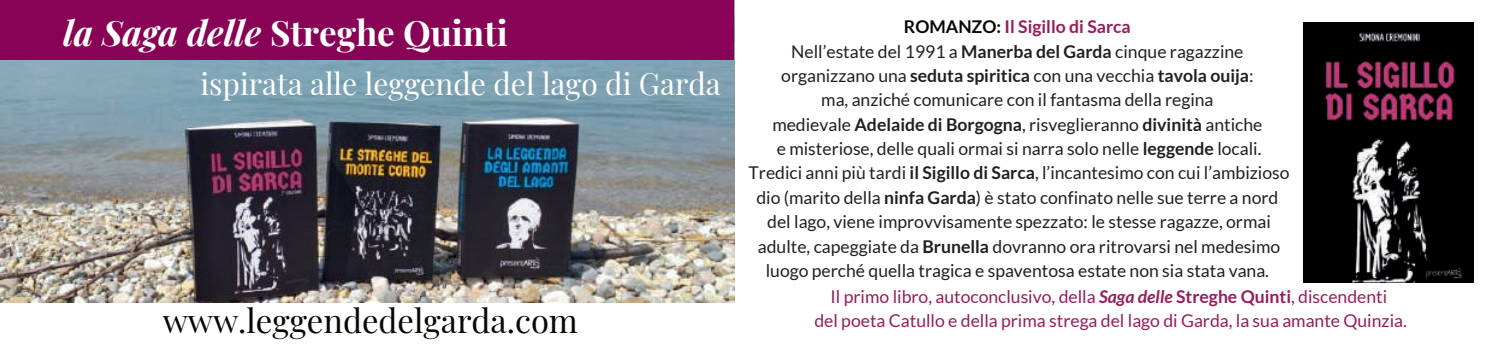
<style>
.page{position:relative;width:1488px;height:349px;background:#fff}
.page>*{position:absolute;margin:0;border:0;box-sizing:border-box;transform-origin:0 0}
.t1{font:700 35px "Playfair Display";color:#fff}
.t2{font:32.75px "Playfair Display";color:#080704}
.t3{font:30px "Playfair Display";color:#fff}
.t4{font:17.5px/24.2px "Lato";color:#22201e;text-align:center}
.t5{font:17.5px/24.2px "Lato";color:#951d5c;text-align:center}
.s1{font-style:italic}
.s2{font-weight:700;color:#080704}
.s3{font-weight:700;color:#951d5c}
.s4{font-weight:700}
.s5{font-weight:700;font-style:italic}
</style>
<div class="page">
<img style="left:1303px;top:22px;width:170px;height:261px">
<img style="left:0;top:60px;width:734px;height:242px">
<div style="left:0;top:0;width:734px;height:60px;background:#880256"></div>
<h1 class="t1" style="left:63px;top:6px;width:446px"><span class="s1">la Saga delle</span> Streghe Quinti</h1>
<p class="t4" style="left:748px;top:15px;width:542px"><span class="s2">ROMANZO:</span> <span class="s3">Il Sigillo di Sarca<br></span>Nell’estate del 1991 a <span class="s4">Manerba del Garda</span> cinque ragazzine organizzano una <span class="s4">seduta spiritica</span> con una vecchia <span class="s4">tavola ouija</span>:<br>ma, anziché comunicare con il fantasma della regina<br>medievale <span class="s4">Adelaide di Borgogna</span>, risveglieranno <span class="s4">divinità</span> antiche<br>e misteriose, delle quali ormai si narra solo nelle <span class="s4">leggende</span> locali.<br>Tredici anni più tardi <span class="s4">il Sigillo di Sarca</span>, l’incantesimo con cui l’ambizioso dio (marito della <span class="s4">ninfa Garda</span>) è stato confinato nelle sue terre a nord del lago, viene improvvisamente spezzato: le stesse ragazze, ormai adulte, capeggiate da <span class="s4">Brunella</span> dovranno ora ritrovarsi nel medesimo luogo perché quella tragica e spaventosa estate non sia stata vana.</p>
<h2 class="t2" style="left:163px;top:295px;width:417px">www.leggendedelgarda.com</h2>
<h3 class="t3" style="left:200px;top:60px;width:522px">ispirata alle leggende del lago di Garda</h3>
<p class="t5" style="left:814px;top:284px;width:594px">Il primo libro, autoconclusivo, della <span class="s5">Saga delle</span> <span class="s4">Streghe Quinti</span>, discendenti<br>del poeta Catullo e della prima strega del lago di Garda, la sua amante Quinzia.</p>
</div>
